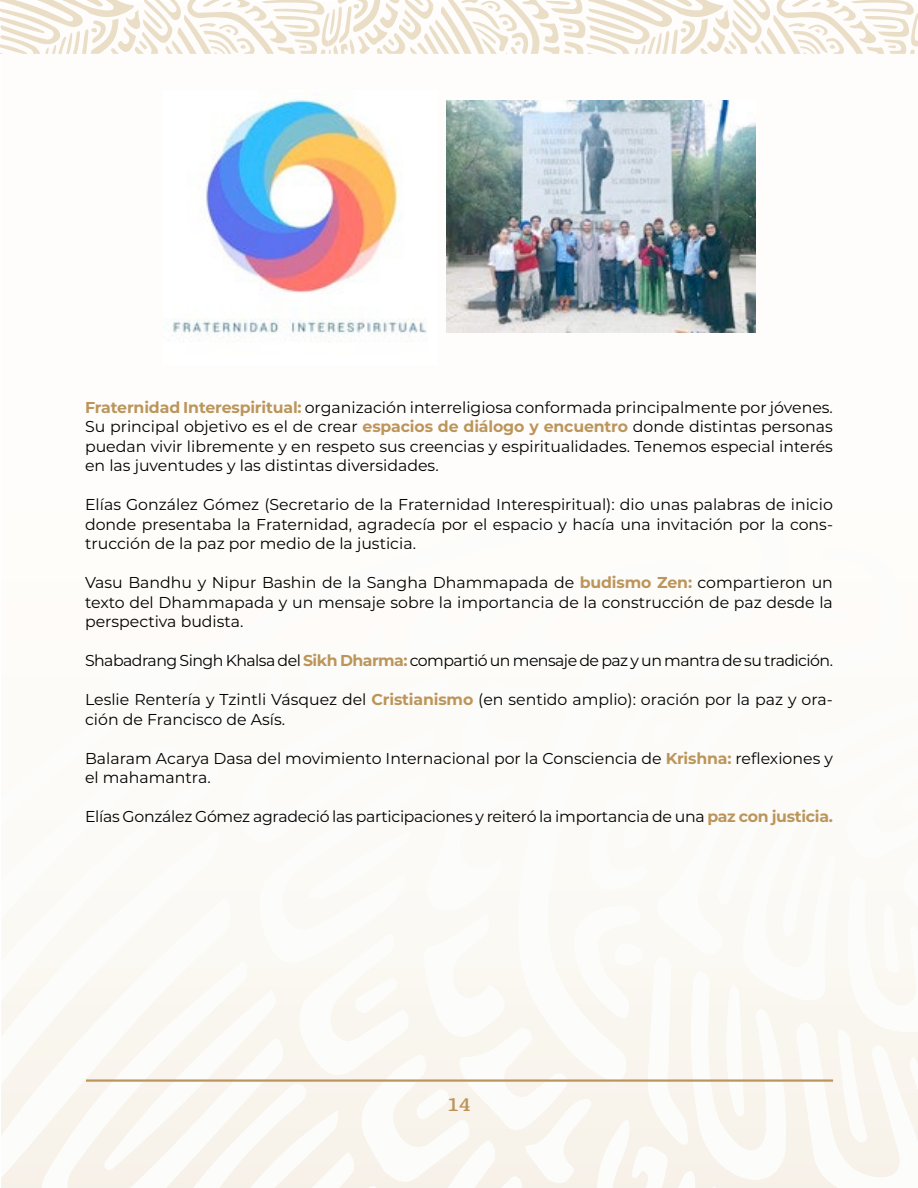
<style>
.page{position:relative;width:918px;height:1188px;background:#fff}
.page>*{position:absolute;margin:0;border:0;box-sizing:border-box;transform-origin:0 0}
.t1{font:700 18px "GMX";color:#bc955b}
.t2{font:15.75px/19.5px "Montserrat";color:#000;text-align:justify}
.t3{font:15.75px "Montserrat";letter-spacing:-.02em;color:#000}
.t4{font:15.75px "Montserrat";letter-spacing:-.035em;color:#000}
.s1{font-weight:700;color:#bc955b}
</style>
<div class="page">
<svg style="left:1px;top:914px;width:917px;height:274px;fill:#fbf9f3"></svg>
<svg style="left:0;top:0;width:918px;height:54px"></svg>
<hr style="left:86px;top:1079px;width:747px;height:3px;background:#bc955b">
<img style="left:446px;top:100px;width:309px;height:233px">
<img style="left:172px;top:99px;width:255px;height:239px">
<p class="t2" style="left:85px;top:397px;width:749px"><span class="s1">Fraternidad Interespiritual:</span> organización interreligiosa conformada principalmente por jóvenes.<br>Su principal objetivo es el de crear <span class="s1">espacios de diálogo y encuentro</span> donde distintas personas puedan vivir libremente y en respeto sus creencias y espiritualidades. Tenemos especial interés en las juventudes y las distintas diversidades.</p>
<p class="t2" style="left:85px;top:495px;width:749px">Elías González Gómez (Secretario de la Fraternidad Interespiritual): dio unas palabras de inicio donde presentaba la Fraternidad, agradecía por el espacio y hacía una invitación por la cons&shy;trucción de la paz por medio de la justicia.</p>
<p class="t2" style="left:85px;top:573px;width:749px">Vasu Bandhu y Nipur Bashin de la Sangha Dhammapada de <span class="s1">budismo Zen:</span> compartieron un texto del Dhammapada y un mensaje sobre la importancia de la construcción de paz desde la perspectiva budista.</p>
<p class="t4" style="left:85px;top:650px;width:749px">Shabadrang Singh Khalsa del <span class="s1">Sikh Dharma:</span> compartió un mensaje de paz y un mantra de su tradición.</p>
<p class="t2" style="left:85px;top:690px;width:749px">Leslie Rentería y Tzintli Vásquez del <span class="s1">Cristianismo</span> (en sentido amplio): oración por la paz y ora&shy;ción de Francisco de Asís.</p>
<p class="t2" style="left:85px;top:748px;width:749px">Balaram Acarya Dasa del movimiento Internacional por la Consciencia de <span class="s1">Krishna:</span> reflexiones y el mahamantra.</p>
<p class="t3" style="left:85px;top:806px;width:749px">Elías González Gómez agradeció las participaciones y reiteró la importancia de una <span class="s1">paz con justicia.</span></p>
<p class="t1" style="left:448px;top:1094px;width:24px">14</p>
</div>
